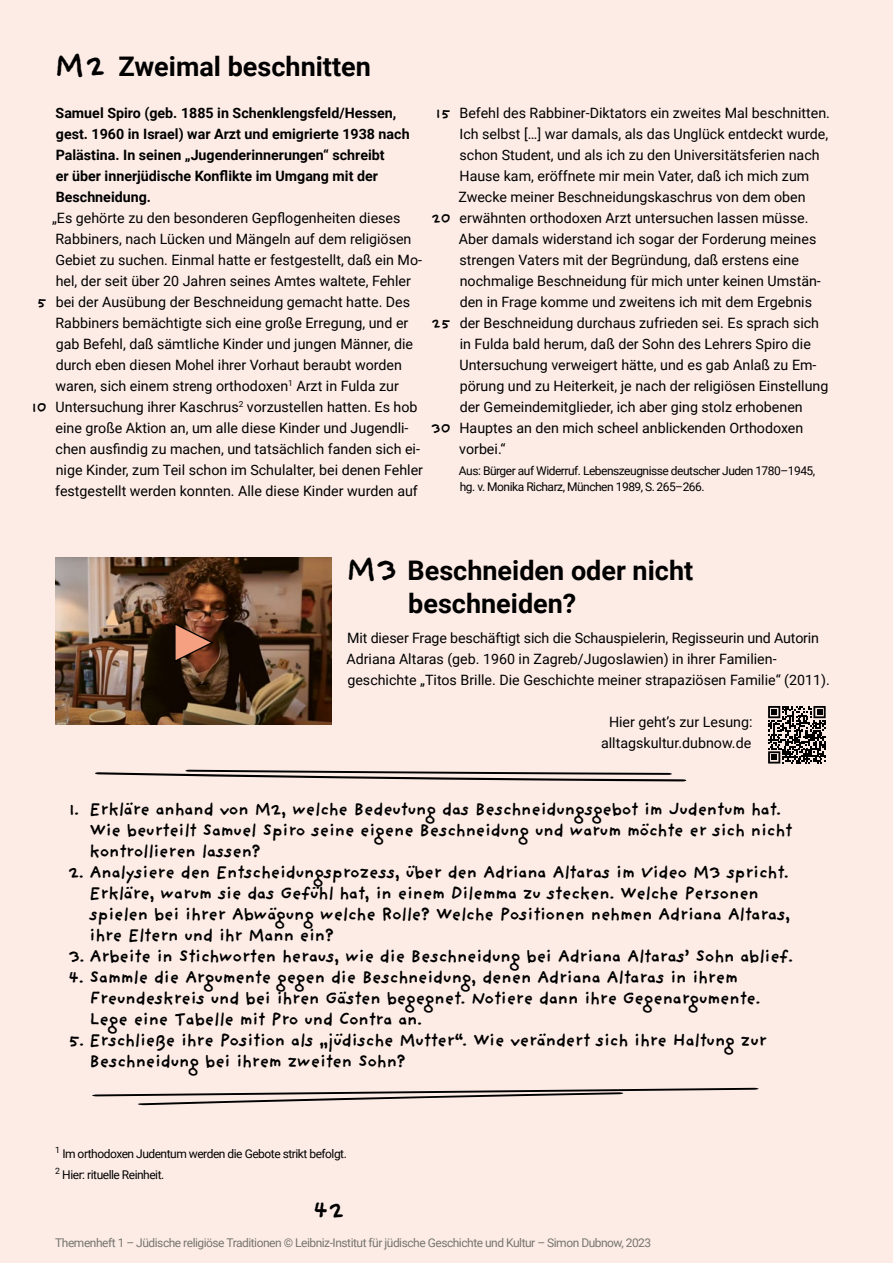
<style>
.page{position:relative;width:893px;height:1263px;background:#fdece6}
.page>*{position:absolute;margin:0;border:0;box-sizing:border-box;transform-origin:0 0}
.t1{font:700 27px/33px "Roboto";color:#000}
.t2{font:700 25.5px "Providence Sans";color:#000}
.t3{font:700 18px/21px "Providence Sans";letter-spacing:-.04em;color:#000}
.t4{font:700 15px "Providence Sans";color:#000}
.t5{font:14.25px/21px "Roboto";color:#000}
.t6{font:700 14.25px/21px "Roboto";color:#000}
.t7{font:12px/16.5px "Roboto";letter-spacing:-.04em;color:#000}
.t8{font:12px "Roboto";letter-spacing:-.04em;color:#77756f}
.s1{font-family:"Providence Sans";font-size:33px}
</style>
<div class="page">
<img style="left:55px;top:557px;width:276px;height:168px">
<svg style="left:174px;top:622px;width:40px;height:41px;background:#9a5c44"></svg>
<svg style="left:95px;top:770px;width:592px;height:11px"></svg>
<svg style="left:92px;top:1088px;width:667px;height:17px"></svg>
<svg style="left:768px;top:706px;width:58px;height:57px"></svg>
<h1 class="t1" style="left:54px;top:49px;width:318px"><span class="s1">M 2</span> Zweimal beschnitten</h1>
<p class="t6" style="left:56px;top:102px;width:356px">Samuel Spiro (geb. 1885 in Schenklengsfeld/Hessen, gest. 1960 in Israel) war Arzt und emigrierte 1938 nach Palästina. In seinen „Jugenderinnerungen“ schreibt<br>er über innerjüdische Konflikte im Umgang mit der Beschneidung.</p>
<p class="t5" style="left:52px;top:207px;width:373px">„Es gehörte zu den besonderen Gepflogenheiten dieses Rabbiners, nach Lücken und Mängeln auf dem religiösen Gebiet zu suchen. Einmal hatte er festgestellt, daß ein Mo&shy;hel, der seit über 20 Jahren seines Amtes waltete, Fehler bei der Ausübung der Beschneidung gemacht hatte. Des Rabbiners bemächtigte sich eine große Erregung, und er gab Befehl, daß sämtliche Kinder und jungen Männer, die durch eben diesen Mohel ihrer Vorhaut beraubt worden waren, sich einem streng orthodoxen<sup>1</sup> Arzt in Fulda zur Untersuchung ihrer Kaschrus<sup>2</sup> vorzustellen hatten. Es hob eine große Aktion an, um alle diese Kinder und Jugendli&shy;chen ausfindig zu machen, und tatsächlich fanden sich ei&shy;nige Kinder, zum Teil schon im Schulalter, bei denen Fehler festgestellt werden konnten. Alle diese Kinder wurden auf</p>
<p class="t4" style="left:37px;top:293px;width:11px">5</p>
<p class="t4" style="left:31px;top:398px;width:17px">10</p>
<p class="t4" style="left:435px;top:104px;width:17px">15</p>
<p class="t4" style="left:431px;top:209px;width:21px">20</p>
<p class="t4" style="left:431px;top:314px;width:21px">25</p>
<p class="t4" style="left:431px;top:419px;width:21px">30</p>
<p class="t5" style="left:458px;top:102px;width:373px">Befehl des Rabbiner-Diktators ein zweites Mal beschnitten.<br>Ich selbst […] war damals, als das Unglück entdeckt wurde, schon Student, und als ich zu den Universitätsferien nach Hause kam, eröffnete mir mein Vater, daß ich mich zum Zwecke meiner Beschneidungskaschrus von dem oben erwähnten orthodoxen Arzt untersuchen lassen müsse.<br>Aber damals widerstand ich sogar der Forderung meines strengen Vaters mit der Begründung, daß erstens eine nochmalige Beschneidung für mich unter keinen Umstän&shy;den in Frage komme und zweitens ich mit dem Ergebnis der Beschneidung durchaus zufrieden sei. Es sprach sich in Fulda bald herum, daß der Sohn des Lehrers Spiro die Untersuchung verweigert hätte, und es gab Anlaß zu Em&shy;pörung und zu Heiterkeit, je nach der religiösen Einstellung der Gemeindemitglieder, ich aber ging stolz erhobenen Hauptes an den mich scheel anblickenden Orthodoxen vorbei.“</p>
<p class="t7" style="left:459px;top:462px;width:358px">Aus: Bürger auf Widerruf. Lebenszeugnisse deutscher Juden 1780–1945, hg. v. Monika Richarz, München 1989, S. 265–266.</p>
<h1 class="t1" style="left:408px;top:553px;width:286px;text-indent:-62px"><span class="s1">M3</span> Beschneiden oder nicht beschneiden?</h1>
<p class="t5" style="left:346px;top:627px;width:485px">Mit dieser Frage beschäftigt sich die Schauspielerin, Regisseurin und Autorin<br>Adriana Altaras (geb. 1960 in Zagreb/Jugoslawien) in ihrer Familien&shy;geschichte „Titos Brille. Die Geschichte meiner strapaziösen Familie“ (2011).</p>
<p class="t5" style="left:601px;top:711px;width:153px;text-align:center">Hier geht’s zur Lesung: alltagskultur.dubnow.de</p>
<p class="t3" style="left:89px;top:798px;width:705px;text-indent:-21px">1. Erkläre anhand von M2, welche Bedeutung das Beschneidungsgebot im Judentum hat.<br>Wie beurteilt Samuel Spiro seine eigene Beschneidung und warum möchte er sich nicht kontrollieren lassen?</p>
<p class="t3" style="left:89px;top:861px;width:703px;text-indent:-21px">2. Analysiere den Entscheidungsprozess, über den Adriana Altaras im Video M3 spricht.<br>Erkläre, warum sie das Gefühl hat, in einem Dilemma zu stecken. Welche Personen spielen bei ihrer Abwägung welche Rolle? Welche Positionen nehmen Adriana Altaras, ihre Eltern und ihr Mann ein?</p>
<p class="t3" style="left:68px;top:945px;width:727px">3. Arbeite in Stichworten heraus, wie die Beschneidung bei Adriana Altaras’ Sohn ablief.</p>
<p class="t3" style="left:89px;top:966px;width:673px;text-indent:-21px">4. Sammle die Argumente gegen die Beschneidung, denen Adriana Altaras in ihrem<br>Freundeskreis und bei ihren Gästen begegnet. Notiere dann ihre Gegenargumente.<br>Lege eine Tabelle mit Pro und Contra an.</p>
<p class="t3" style="left:89px;top:1029px;width:679px;text-indent:-21px">5. Erschließe ihre Position als „jüdische Mutter“. Wie verändert sich ihre Haltung zur<br>Beschneidung bei ihrem zweiten Sohn?</p>
<p class="t7" style="left:55px;top:1143px;width:293px;line-height:20.7px"><sup>1</sup> Im orthodoxen Judentum werden die Gebote strikt befolgt.<br><sup>2</sup> Hier: rituelle Reinheit.</p>
<h2 class="t2" style="left:313px;top:1194px;width:33px">42</h2>
<p class="t8" style="left:55px;top:1234px;width:597px">Themenheft 1 – Jüdische religiöse Traditionen © Leibniz-Institut für jüdische Geschichte und Kultur – Simon Dubnow, 2023</p>
</div>
